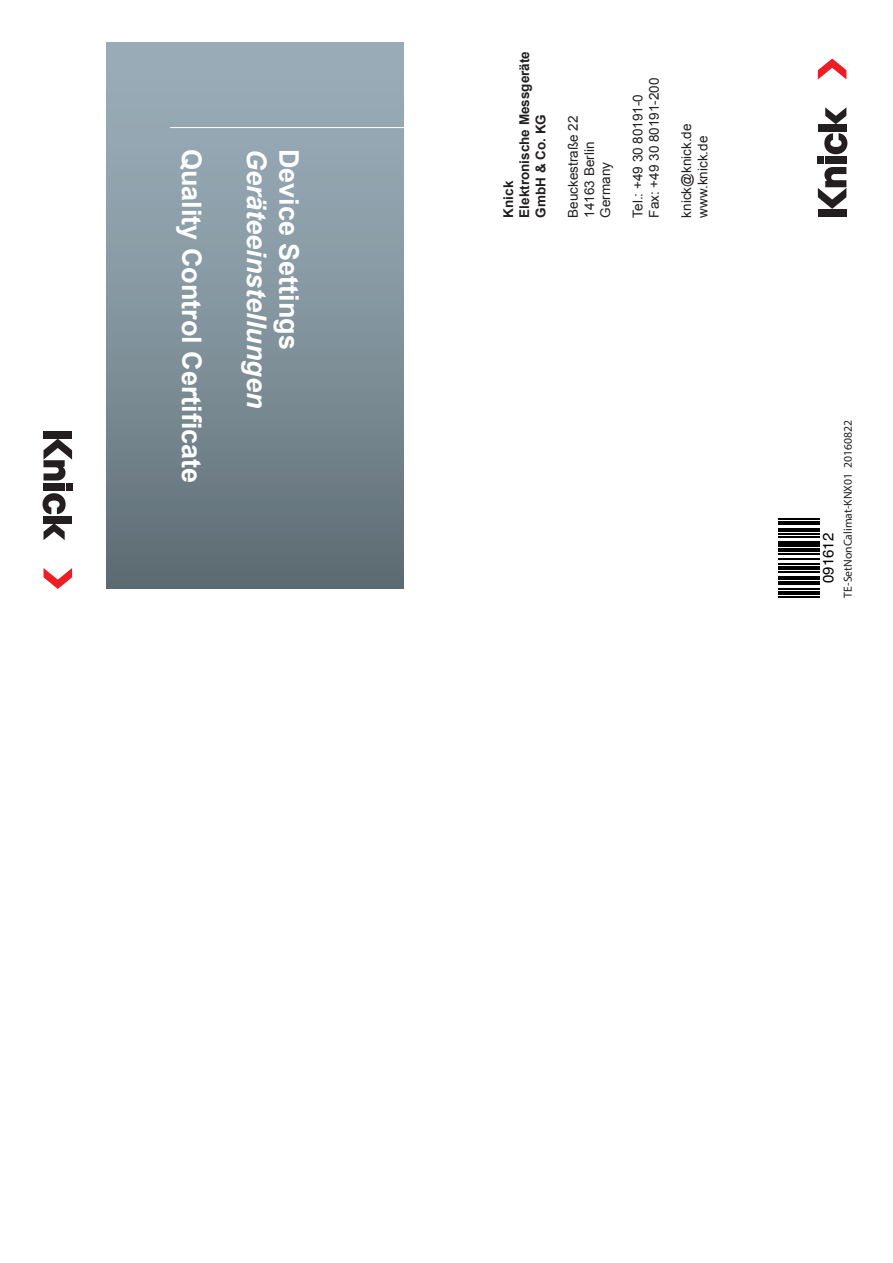
<style>
.page{position:relative;width:893px;height:1263px;background:#fff}
.page>*{position:absolute;margin:0;border:0;box-sizing:border-box;transform-origin:0 0}
.t1{font:700 27px "Arial";color:#fff}
.t2{font:italic 700 27px "Arial";color:#fff}
.t3{font:15px "Helvetica";color:#000}
.t4{font:13.5px/16.2px "Arial";color:#231f20}
.t5{font:700 13.5px/16.2px "Arial";color:#231f20}
.Lauftext_de{font:11.7px "Myriad Pro";color:#231f20}
</style>
<div class="page">
<div style="left:106px;top:43px;width:298px;height:546px;background:linear-gradient(to bottom,#a0b4bf,#617077)"></div>
<div style="left:43px;top:431px;width:29px;height:7px;background:#231f20"></div>
<div style="left:43px;top:484px;width:22px;height:7px;background:#231f20"></div>
<div style="left:66px;top:484px;width:6px;height:7px;background:#231f20"></div>
<svg style="left:43px;top:493px;width:23px;height:21px"></svg>
<div style="left:43px;top:516px;width:29px;height:7px;background:#231f20"></div>
<svg style="left:44px;top:523px;width:21px;height:17px"></svg>
<svg style="left:43px;top:568px;width:29px;height:21px"></svg>
<svg style="left:43px;top:439px;width:29px;height:41px"></svg>
<hr style="left:170px;top:127px;width:276px;height:1px;background:#fff">
<div style="left:818px;top:209px;width:28px;height:8px;background:#231f20"></div>
<div style="left:825px;top:157px;width:21px;height:7px;background:#231f20"></div>
<div style="left:818px;top:157px;width:6px;height:7px;background:#231f20"></div>
<svg style="left:824px;top:133px;width:23px;height:21px"></svg>
<div style="left:818px;top:124px;width:28px;height:7px;background:#231f20"></div>
<svg style="left:825px;top:107px;width:21px;height:17px"></svg>
<svg style="left:818px;top:59px;width:28px;height:20px"></svg>
<svg style="left:818px;top:167px;width:28px;height:42px"></svg>
<hr style="left:778px;top:596px;width:42px;height:2px;background:#000">
<hr style="left:778px;top:594px;width:42px;height:1px;background:#000">
<hr style="left:778px;top:591px;width:42px;height:2px;background:#000">
<hr style="left:778px;top:589px;width:42px;height:1px;background:#000">
<hr style="left:778px;top:581px;width:42px;height:4px;background:#000">
<hr style="left:778px;top:576px;width:42px;height:4px;background:#000">
<hr style="left:778px;top:571px;width:42px;height:1px;background:#000">
<hr style="left:778px;top:566px;width:42px;height:4px;background:#000">
<hr style="left:778px;top:564px;width:42px;height:1px;background:#000">
<hr style="left:778px;top:558px;width:42px;height:2px;background:#000">
<hr style="left:778px;top:553px;width:42px;height:2px;background:#000">
<hr style="left:778px;top:548px;width:42px;height:4px;background:#000">
<hr style="left:778px;top:543px;width:42px;height:4px;background:#000">
<hr style="left:778px;top:541px;width:42px;height:1px;background:#000">
<hr style="left:778px;top:536px;width:42px;height:1px;background:#000">
<hr style="left:778px;top:533px;width:42px;height:2px;background:#000">
<hr style="left:778px;top:528px;width:42px;height:4px;background:#000">
<hr style="left:778px;top:521px;width:42px;height:3px;background:#000">
<hr style="left:778px;top:518px;width:42px;height:1px;background:#000">
<p class="t1" style="left:209px;top:149px;width:336px;rotate:90deg">Quality Control Certificate</p>
<p class="t2" style="left:274px;top:149px;width:261px;rotate:90deg">Geräteeinstellungen</p>
<p class="t1" style="left:307px;top:149px;width:203px;rotate:90deg">Device Settings</p>
<p class="t5" style="left:501px;top:218px;width:168px;rotate:-90deg">Knick<br>Elektronische Messgeräte<br>GmbH &amp; Co. KG</p>
<p class="t4" style="left:565px;top:218px;width:104px;rotate:-90deg">Beuckestraße 22<br>14163 Berlin<br>Germany</p>
<p class="t4" style="left:630px;top:218px;width:141px;rotate:-90deg">Tel.: +49 30 80191-0<br>Fax: +49 30 80191-200</p>
<p class="t4" style="left:678px;top:218px;width:95px;rotate:-90deg">knick@knick.de www.knick.de</p>
<p class="t3" style="left:817px;top:583px;width:52px;rotate:-90deg">091612</p>
<p class="Lauftext_de" style="left:841px;top:598px;width:179px;rotate:-90deg">TE-SetNonCalimat-KNX01 20160822</p>
</div>
